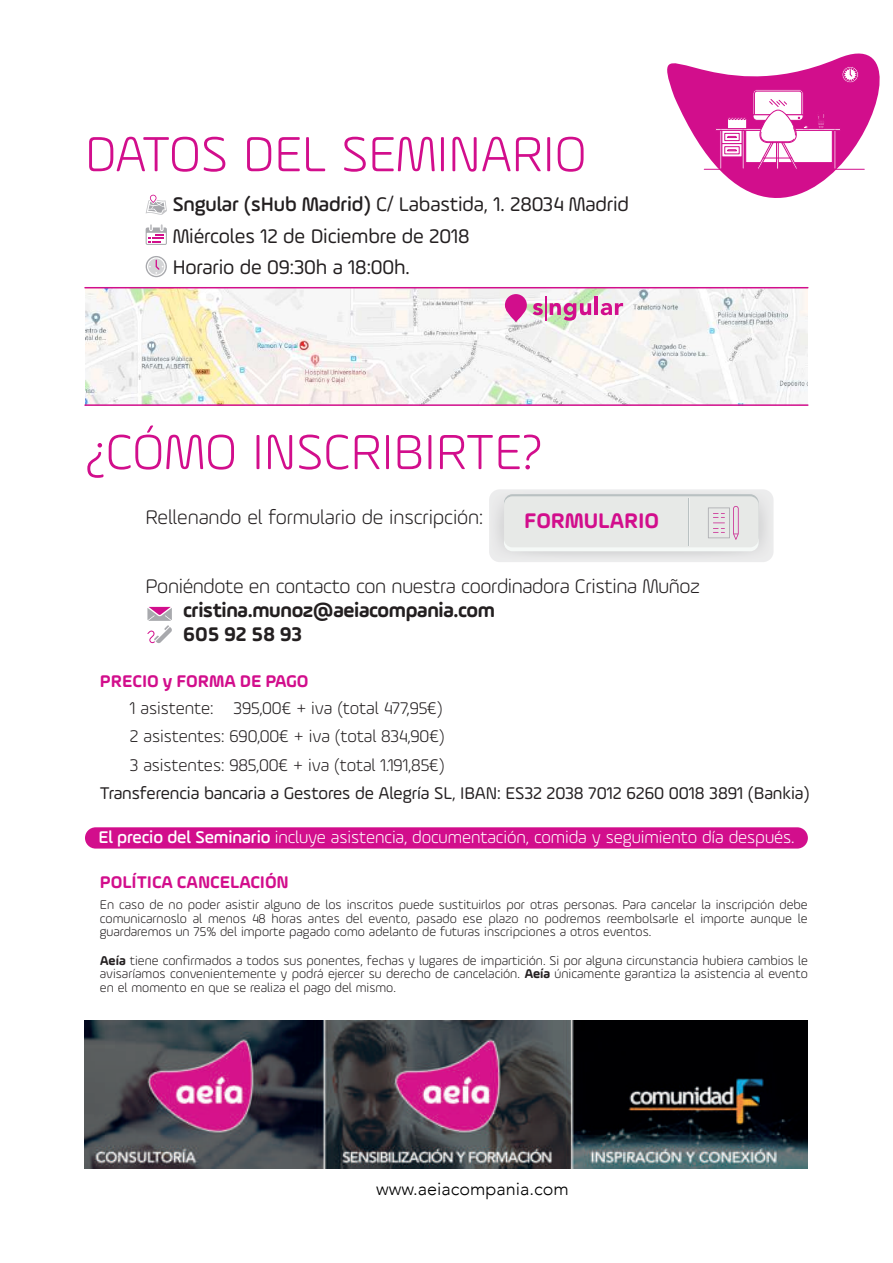
<style>
.page{position:relative;width:893px;height:1263px;background:#fff}
.page>*{position:absolute;margin:0;border:0;box-sizing:border-box;transform-origin:0 0}
.t1{font:300 52.5px "Ample Soft";color:#d20e8c}
.t2{font:700 22.5px "Ample Soft";letter-spacing:-.005em;color:#d20e8c}
.t3{font:21px "Ample Soft";letter-spacing:-.005em;color:#231f20}
.t4{font:300 21px "Ample Soft";letter-spacing:-.015em;color:#231f20}
.t5{font:700 21px/24px "Ample Soft";letter-spacing:-.015em;color:#231f20}
.t6{font:300 18px/28.5px "Ample Soft";letter-spacing:-.005em;color:#231f20;text-align:justify}
.t7{font:300 18px "Ample Soft";letter-spacing:-.005em;color:#fff}
.t8{font:18px "Ample Soft";letter-spacing:-.005em;color:#231f20}
.t9{font:700 18px "Ample Soft";letter-spacing:-.005em;color:#d20e8c}
.t10{font:300 18px "Avenir";color:#000}
.t11{font:300 13.5px/13.5px "Ample Soft";color:#231f20;text-align:justify}
.s1{font-weight:500}
.s2{font-weight:700}
</style>
<div class="page">
<svg style="left:147px;top:607px;width:25px;height:36px"></svg>
<svg style="left:667px;top:53px;width:213px;height:236px"></svg>
<div style="left:842px;top:66px;width:16px;height:17px;background:#d31890;border-radius:50%"></div>
<div style="left:842px;top:66px;width:17px;height:17px;border:1px solid #d20e8c;border-radius:50%"></div>
<div style="left:843px;top:68px;width:14px;height:13px;border:1px solid #d20e8c;border-radius:50%"></div>
<svg style="left:844px;top:68px;width:13px;height:13px"></svg>
<svg style="left:715px;top:89px;width:126px;height:80px"></svg>
<hr style="left:704px;top:169px;width:160px;height:1px;background:#d20e8c">
<div style="left:489px;top:489px;width:285px;height:73px;background:#e7e8e8;border-radius:11px"></div>
<div style="left:504px;top:500px;width:255px;height:51px;background:#f5f9f7;border-radius:8px"></div>
<div style="left:504px;top:494px;width:255px;height:51px;background:#b9c1c2;border-radius:8px"></div>
<div style="left:504px;top:496px;width:255px;height:51px;background:#e7e9e7;border-radius:8px"></div>
<hr style="left:688px;top:498px;width:1px;height:47px;background:#b9c1c2">
<hr style="left:689px;top:498px;width:1px;height:47px;background:#f0f1f0">
<svg style="left:708px;top:506px;width:31px;height:34px"></svg>
<svg style="left:146px;top:256px;width:21px;height:21px"></svg>
<svg style="left:146px;top:195px;width:21px;height:20px"></svg>
<svg style="left:146px;top:224px;width:21px;height:21px"></svg>
<img style="left:85px;top:288px;width:723px;height:116px">
<svg style="left:505px;top:294px;width:22px;height:28px"></svg>
<svg style="left:505px;top:324px;width:22px;height:3px"></svg>
<hr style="left:85px;top:287px;width:723px;height:1px;background:#d20e8c">
<hr style="left:85px;top:404px;width:723px;height:2px;background:#d20e8c">
<div style="left:85px;top:827px;width:723px;height:21px;background:#d20e8c;border-radius:11px"></div>
<svg style="left:533px;top:303px;width:10px;height:12px"></svg>
<hr style="left:545px;top:297px;width:2px;height:24px;background:#d20e8c">
<svg style="left:550px;top:303px;width:41px;height:18px"></svg>
<hr style="left:594px;top:297px;width:4px;height:18px;background:#d20e8c">
<svg style="left:601px;top:303px;width:22px;height:12px"></svg>
<img style="left:85px;top:1020px;width:723px;height:148px">
<h1 class="t1" style="left:85px;top:123px;width:503px">DATOS DEL SEMINARIO</h1>
<h3 class="t3" style="left:173px;top:192px;width:458px"><span class="s1">Sngular (sHub Madrid)</span> C/ Labastida, 1. 28034 Madrid</h3>
<h3 class="t3" style="left:173px;top:223px;width:299px">Miércoles 12 de Diciembre de 2018</h3>
<h3 class="t3" style="left:173px;top:254px;width:239px">Horario de 09:30h a 18:00h.</h3>
<h1 class="t1" style="left:85px;top:421px;width:459px">¿CÓMO INSCRIBIRTE?</h1>
<h3 class="t4" style="left:146px;top:505px;width:339px">Rellenando el formulario de inscripción:</h3>
<h2 class="t2" style="left:524px;top:507px;width:137px">FORMULARIO</h2>
<h3 class="t4" style="left:146px;top:574px;width:556px">Poniéndote en contacto con nuestra coordinadora Cristina Muñoz</h3>
<h3 class="t5" style="left:183px;top:598px;width:313px">cristina.munoz@aeiacompania.com<br>605 92 58 93</h3>
<h3 class="t9" style="left:100px;top:670px;width:210px">PRECIO y FORMA DE PAGO</h3>
<h3 class="t6" style="left:130px;top:693px;width:316px">1 asistente: 395,00€ + iva (total 477,95€)<br>2 asistentes: 690,00€ + iva (total 834,90€)<br>3 asistentes: 985,00€ + iva (total 1.191,85€)</h3>
<h3 class="t8" style="left:100px;top:782px;width:711px">Transferencia bancaria a Gestores de Alegría SL, IBAN: ES32 2038 7012 6260 0018 3891 (Bankia)</h3>
<h3 class="t7" style="left:99px;top:827px;width:697px"><span class="s1">El precio del Seminario</span> incluye asistencia, documentación, comida y seguimiento día después.</h3>
<h3 class="t9" style="left:100px;top:871px;width:190px">POLÍTICA CANCELACIÓN</h3>
<p class="t11" style="left:100px;top:898px;width:709px">En caso de no poder asistir alguno de los inscritos puede sustituirlos por otras personas. Para cancelar la inscripción debe comunicarnoslo al menos 48 horas antes del evento, pasado ese plazo no podremos reembolsarle el importe aunque le guardaremos un 75% del importe pagado como adelanto de futuras inscripciones a otros eventos.</p>
<p class="t11" style="left:100px;top:953px;width:709px"><span class="s2">Aeía</span> tiene confirmados a todos sus ponentes, fechas y lugares de impartición. Si por alguna circunstancia hubiera cambios le avisaríamos convenientemente y podrá ejercer su derecho de cancelación. <span class="s2">Aeía</span> únicamente garantiza la asistencia al evento en el momento en que se realiza el pago del mismo.</p>
<h3 class="t10" style="left:376px;top:1178px;width:194px">www.aeiacompania.com</h3>
</div>
